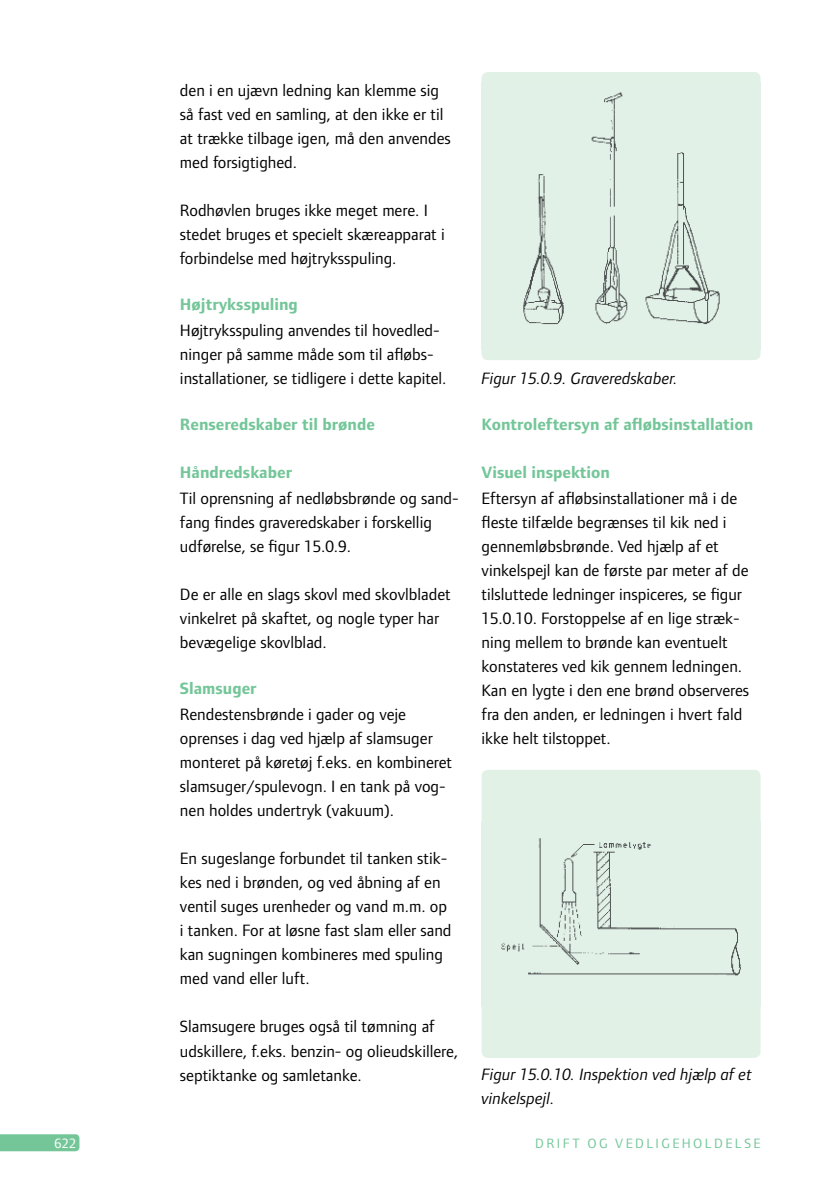
<style>
.page{position:relative;width:840px;height:1191px;background:#fff}
.page>*{position:absolute;margin:0;border:0;box-sizing:border-box;transform-origin:0 0}
.t1{font:17px/24px "Foundry Form Sans";color:#000}
.t2{font:700 17px "Foundry Form Sans";color:#74c699}
.t3{font:italic 17px/24px "Foundry Form Sans";color:#000}
.t4{font:14px "Foundry Form Sans";letter-spacing:.17em;color:#74c699}
.t5{font:14px "Foundry Form Sans";color:#fff}
</style>
<div class="page">
<svg style="left:0;top:1134px;width:79px;height:17px"></svg>
<div style="left:481px;top:72px;width:279px;height:288px;background:#e1f1e6;border-radius:6px"></div>
<img style="left:523px;top:92px;width:197px;height:233px">
<div style="left:481px;top:770px;width:279px;height:288px;background:#e1f1e6;border-radius:6px"></div>
<img style="left:501px;top:838px;width:240px;height:138px">
<p class="t1" style="left:180px;top:78px;width:272px">den i en ujævn ledning kan klemme sig så fast ved en samling, at den ikke er til at trække tilbage igen, må den anvendes med forsigtighed.</p>
<p class="t1" style="left:180px;top:198px;width:266px">Rodhøvlen bruges ikke meget mere. I stedet bruges et specielt skæreapparat i forbindelse med højtryksspuling.</p>
<p class="t2" style="left:180px;top:295px;width:119px">Højtryksspuling</p>
<p class="t1" style="left:180px;top:318px;width:268px">Højtryksspuling anvendes til hovedled&shy;ninger på samme måde som til afløbs&shy;installationer, se tidligere i dette kapitel.</p>
<p class="t2" style="left:180px;top:415px;width:196px">Renseredskaber til brønde</p>
<p class="t2" style="left:180px;top:463px;width:113px">Håndredskaber</p>
<p class="t1" style="left:180px;top:486px;width:280px">Til oprensning af nedløbsbrønde og sand&shy;fang findes graveredskaber i forskellig udførelse, se figur 15.0.9.</p>
<p class="t1" style="left:180px;top:582px;width:272px">De er alle en slags skovl med skovlbladet vinkelret på skaftet, og nogle typer har bevægelige skovlblad.</p>
<p class="t2" style="left:180px;top:679px;width:78px">Slamsuger</p>
<p class="t1" style="left:180px;top:702px;width:273px">Rendestensbrønde i gader og veje oprenses i dag ved hjælp af slamsuger monteret på køretøj f.eks. en kombineret slamsuger/spulevogn. I en tank på vog&shy;nen holdes undertryk (vakuum).</p>
<p class="t1" style="left:180px;top:846px;width:273px">En sugeslange forbundet til tanken stik&shy;kes ned i brønden, og ved åbning af en ventil suges urenheder og vand m.m. op i tanken. For at løsne fast slam eller sand kan sugningen kombineres med spuling med vand eller luft.</p>
<p class="t1" style="left:180px;top:1014px;width:279px">Slamsugere bruges også til tømning af udskillere, f.eks. benzin- og olieudskillere, septiktanke og samletanke.</p>
<p class="t3" style="left:481px;top:366px;width:197px">Figur 15.0.9. Graveredskaber.</p>
<p class="t2" style="left:481px;top:415px;width:273px">Kontroleftersyn af afløbsinstallation</p>
<p class="t2" style="left:481px;top:463px;width:130px">Visuel inspektion</p>
<p class="t1" style="left:481px;top:486px;width:269px">Eftersyn af afløbsinstallationer må i de fleste tilfælde begrænses til kik ned i gennemløbsbrønde. Ved hjælp af et vinkelspejl kan de første par meter af de tilsluttede ledninger inspiceres, se figur 15.0.10. Forstoppelse af en lige stræk&shy;ning mellem to brønde kan eventuelt konstateres ved kik gennem ledningen.<br>Kan en lygte i den ene brønd observeres fra den anden, er ledningen i hvert fald ikke helt tilstoppet.</p>
<p class="t3" style="left:481px;top:1062px;width:271px">Figur 15.0.10. Inspektion ved hjælp af et vinkelspejl.</p>
<p class="t5" style="left:54px;top:1135px;width:23px">622</p>
<p class="t4" style="left:535px;top:1135px;width:227px">Drift og ved ligehold else</p>
</div>
